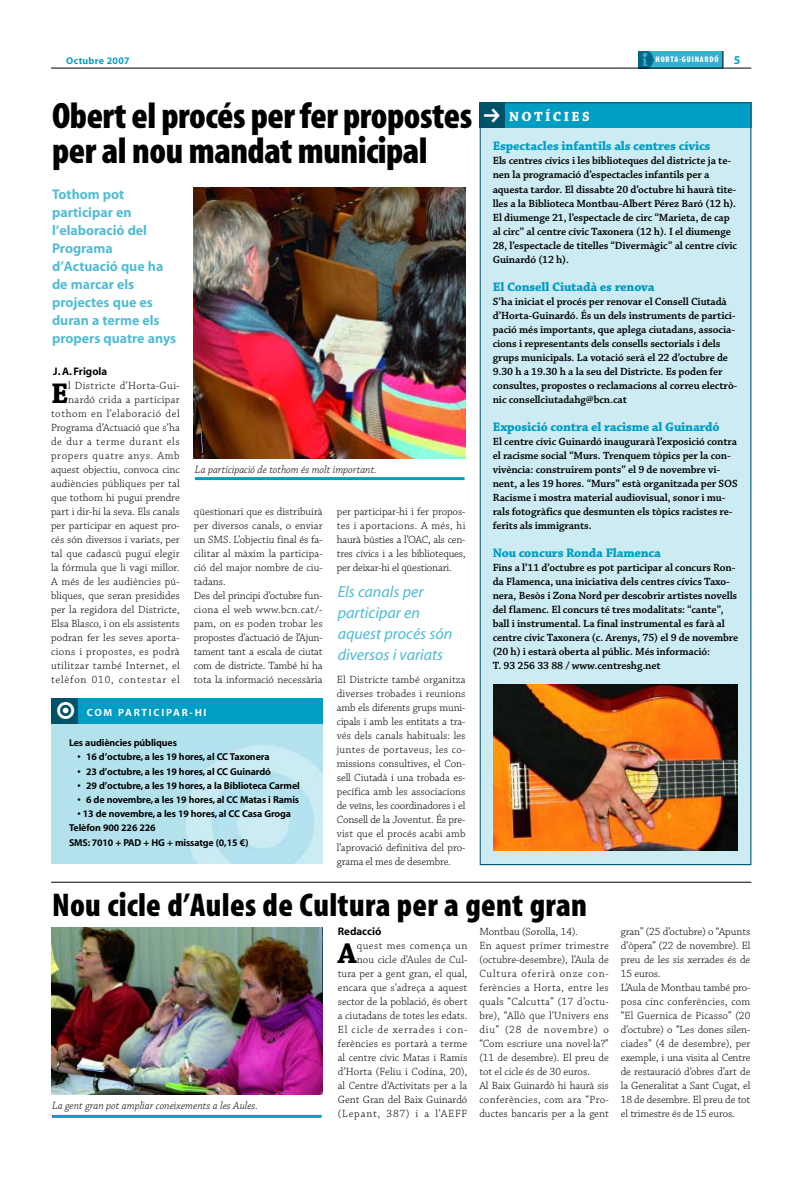
<style>
.page{position:relative;width:808px;height:1180px;background:#fff}
.page>*{position:absolute;margin:0;border:0;box-sizing:border-box;transform-origin:0 0}
.t1{font:700 condensed 36.9px/35px "Myriad MM";letter-spacing:-.015em;color:#000}
.t2{font:700 condensed 33px "Myriad MM";letter-spacing:.01em;color:#000}
.t3{font:700 29.9px "Chaparral MM";color:#000}
.t4{font:25px "FF Dingbests";color:#fff}
.t5{font:italic 16px/21px "Myriad MM";color:#4dbad6}
.t6{font:700 14px/18px "Myriad MM";color:#4dbad6}
.t7{font:700 14px "Chaparral MM";letter-spacing:.17em;color:#fff}
.t8{font:700 13px "Chaparral MM";letter-spacing:-.01em;color:#009dc4}
.t9{font:700 12px "Myriad MM";color:#009dc4}
.t10{font:11px/14px "Chaparral MM";letter-spacing:.005em;color:#000}
.t11{font:600 11px/14px "Chaparral MM";letter-spacing:-.01em;color:#000}
.t12{font:italic 300 11px "Chaparral MM";color:#000}
.t13{font:700 11px "Myriad MM";color:#000}
.t14{font:700 10.5px "Myriad MM";letter-spacing:.165em;color:#fff}
.t15{font:700 10px/14.2px "Myriad MM";letter-spacing:-.01em;color:#000}
.t16{font:700 10px "Myriad MM";letter-spacing:.025em;color:#009dc4}
.t17{font:700 condensed 8.2px "Myriad MM";letter-spacing:.095em;color:#fff}
.s1{font-family:"Euro Sans ITC"}
.s2{font-family:"FF Dingbests";font-weight:400;font-size:25px}
</style>
<div class="page">
<div style="left:639px;top:51px;width:84px;height:17px;background:#33b1d0"></div>
<img style="left:639px;top:51px;width:15px;height:17px">
<hr style="left:51px;top:68px;width:700px;height:1px;background:#000">
<svg style="left:722px;top:51px;width:1px;height:17px"></svg>
<div style="left:480px;top:103px;width:271px;height:762px;background:#ccebf3"></div>
<div style="left:480px;top:102px;width:271px;height:26px;background:#009dc4"></div>
<div style="left:480px;top:102px;width:25px;height:26px;background:#005269"></div>
<hr style="left:51px;top:881px;width:700px;height:1px;background:#000">
<img style="left:494px;top:684px;width:243px;height:166px">
<img style="left:194px;top:188px;width:271px;height:270px">
<hr style="left:195px;top:477px;width:269px;height:3px;background:#009dc4">
<img style="left:51px;top:927px;width:272px;height:167px">
<hr style="left:52px;top:1114px;width:270px;height:3px;background:#009dc4">
<div style="left:51px;top:698px;width:272px;height:165px;background:#b3e2ed"></div>
<img style="left:186px;top:745px;width:137px;height:118px">
<div style="left:51px;top:698px;width:272px;height:25px;background:#009dc4"></div>
<div style="left:51px;top:698px;width:27px;height:25px;background:#005269"></div>
<p class="t16" style="left:66px;top:56px;width:65px">Octubre 2007</p>
<p class="t17" style="left:655px;top:57px;width:65px">HORTA-GUINARDÓ</p>
<p class="t9" style="left:734px;top:55px;width:8px">5</p>
<h1 class="t1" style="left:52px;top:102px;width:422px">Obert el procés per fer propostes per al nou mandat municipal</h1>
<p class="t6" style="left:52px;top:186px;width:126px">Tothom pot participar en l’elaboració del<br>Programa d’Actuació que ha de marcar els projectes que es duran a terme els propers quatre anys</p>
<p class="t13" style="left:53px;top:367px;width:56px">J. A. Frigola</p>
<h3 class="t3" style="left:51px;top:382px;width:19px">E</h3>
<p class="t10" style="left:51px;top:379px;width:130px;text-align:right">l Districte d’Horta-Gui&shy;nardó crida a participar tothom en l’elaboració del<br>Programa d’Actuació que s’ha de dur a terme durant els propers quatre anys. Amb aquest objectiu, convoca cinc audiències públiques per tal que tothom hi pugui prendre part i dir-hi la seva. Els canals per participar en aquest pro&shy;cés són diversos i variats, per tal que cadascú pugui elegir la fórmula que li vagi millor.<br>A més de les audiències pú&shy;bliques, que seran presidides per la regidora del Districte,<br>Elsa Blasco, i on els assistents podran fer les seves aporta&shy;cions i propostes, es podrà utilitzar també Internet, el telèfon 010, contestar el</p>
<p class="t12" style="left:195px;top:465px;width:183px">La participació de tothom és molt important.</p>
<p class="t10" style="left:194px;top:505px;width:130px">qüestionari que es distribuirà per diversos canals, o enviar un SMS. L’objectiu final és fa&shy;cilitar al màxim la participa&shy;ció del major nombre de ciu&shy;tadans.<br>Des del principi d’octubre fun&shy;ciona el web www.bcn.cat/- pam, on es poden trobar les propostes d’actuació de l’Ajun&shy;tament tant a escala de ciutat com de districte. També hi ha tota la informació necessària</p>
<p class="t10" style="left:337px;top:505px;width:130px;text-align:justify">per participar-hi i fer propos&shy;tes i aportacions. A més, hi haurà bústies a l’OAC, als cen&shy;tres cívics i a les biblioteques, per deixar-hi el qüestionari.</p>
<h3 class="t5" style="left:338px;top:582px;width:116px">Els canals per participar en aquest procés són diversos i variats</h3>
<p class="t10" style="left:337px;top:673px;width:130px;text-align:justify">El Districte també organitza diverses trobades i reunions amb els diferents grups muni&shy;cipals i amb les entitats a tra&shy;vés dels canals habituals: les juntes de portaveus, les co&shy;missions consultives, el Con&shy;sell Ciutadà i una trobada es&shy;pecífica amb les associacions de veïns, les coordinadores i el Consell de la Joventut. És pre&shy;vist que el procés acabi amb l’aprovació definitiva del pro&shy;grama el mes de desembre.</p>
<h3 class="t4" style="left:55px;top:695px;width:23px">A</h3>
<p class="t14" style="left:87px;top:708px;width:121px">COM PARTICIPAR-HI</p>
<p class="t15" style="left:69px;top:736px;width:110px">Les audiències públiques</p>
<p class="t15" style="left:78px;top:750px;width:193px">• 16 d’octubre, a les 19 hores, al CC Taxonera</p>
<p class="t15" style="left:78px;top:764px;width:195px">• 23 d’octubre, a les 19 hores, al CC Guinardó</p>
<p class="t15" style="left:78px;top:779px;width:224px">• 29 d’octubre, a les 19 hores, a la Biblioteca Carmel</p>
<p class="t15" style="left:78px;top:793px;width:223px">• 6 de novembre, a les 19 hores, al CC Matas i Ramis</p>
<p class="t15" style="left:69px;top:807px;width:224px;text-indent:9px">• 13 de novembre, a les 19 hores, al CC Casa Groga<br>Telèfon 900 226 226<br>SMS: 7010 + PAD + HG + missatge (0,15 <span class="s1">¤</span>)</p>
<p class="t7" style="left:482px;top:111px;width:109px"><span class="s2">f</span> NOTÍCIES</p>
<p class="t8" style="left:493px;top:141px;width:219px">Espectacles infantils als centres cívics</p>
<p class="t11" style="left:493px;top:155px;width:246px">Els centres cívics i les biblioteques del districte ja te&shy;nen la programació d’espectacles infantils per a aquesta tardor. El dissabte 20 d’octubre hi haurà tite&shy;lles a la Biblioteca Montbau-Albert Pérez Baró (12 h).<br>El diumenge 21, l’espectacle de circ “Marieta, de cap al circ” al centre cívic Taxonera (12 h). I el diumenge 28, l’espectacle de titelles “Divermàgic” al centre cívic Guinardó (12 h).</p>
<p class="t8" style="left:493px;top:281px;width:163px">El Consell Ciutadà es renova</p>
<p class="t11" style="left:493px;top:295px;width:246px">S’ha iniciat el procés per renovar el Consell Ciutadà d’Horta-Guinardó. És un dels instruments de partici&shy;pació més importants, que aplega ciutadans, associa&shy;cions i representants dels consells sectorials i dels grups municipals. La votació serà el 22 d’octubre de 9.30 h a 19.30 h a la seu del Districte. Es poden fer consultes, propostes o reclamacions al correu electrò&shy;nic consellciutadahg@bcn.cat</p>
<p class="t8" style="left:493px;top:421px;width:228px">Exposició contra el racisme al Guinardó</p>
<p class="t11" style="left:493px;top:435px;width:246px">El centre cívic Guinardó inaugurarà l’exposició contra el racisme social “Murs. Trenquem tòpics per la con&shy;vivència: construirem ponts” el 9 de novembre vi&shy;nent, a les 19 hores. “Murs” està organitzada per SOS Racisme i mostra material audiovisual, sonor i mu&shy;rals fotogràfics que desmunten els tòpics racistes re&shy;ferits als immigrants.</p>
<p class="t8" style="left:493px;top:547px;width:170px">Nou concurs Ronda Flamenca</p>
<p class="t11" style="left:493px;top:561px;width:247px">Fins a l’11 d’octubre es pot participar al concurs Ron&shy;da Flamenca, una iniciativa dels centres cívics Taxo&shy;nera, Besòs i Zona Nord per descobrir artistes novells del flamenc. El concurs té tres modalitats: “cante”, ball i instrumental. La final instrumental es farà al centre cívic Taxonera (c. Arenys, 75) el 9 de novembre (20 h) i estarà oberta al públic. Més informació:<br>T. 93 256 33 88 / www.centreshg.net</p>
<h2 class="t2" style="left:52px;top:892px;width:536px">Nou cicle d’Aules de Cultura per a gent gran</h2>
<p class="t13" style="left:338px;top:927px;width:45px">Redacció</p>
<h3 class="t3" style="left:338px;top:942px;width:21px">A</h3>
<p class="t10" style="left:479px;top:925px;width:131px">Montbau (Sorolla, 14).<br>En aquest primer trimestre (octubre-desembre), l’Aula de<br>Cultura oferirà onze con&shy;ferències a Horta, entre les quals “Calcutta” (17 d’octu&shy;bre), “Allò que l’Univers ens diu” (28 de novembre) o “Com escriure una novel·la?” (11 de desembre). El preu de tot el cicle és de 30 euros.<br>Al Baix Guinardò hi haurà sis conferències, com ara “Pro&shy;ductes bancaris per a la gent</p>
<p class="t10" style="left:621px;top:925px;width:131px">gran” (25 d’octubre) o “Apunts d’òpera” (22 de novembre). El preu de les sis xerrades és de<br>15 euros.<br>L’Aula de Montbau també pro&shy;posa cinc conferències, com “El Guernica de Picasso” (20 d’octubre) o “Les dones silen&shy;ciades” (4 de desembre), per exemple, i una visita al Centre de restauració d’obres d’art de la Generalitat a Sant Cugat, el<br>18 de desembre. El preu de tot el trimestre és de 15 euros.</p>
<p class="t10" style="left:338px;top:939px;width:131px;text-align:right">quest mes comença un nou cicle d’Aules de Cul&shy;tura per a gent gran, el qual, encara que s’adreça a aquest sector de la població, és obert a ciutadans de totes les edats.<br>El cicle de xerrades i con&shy;ferències es portarà a terme al centre cívic Matas i Ramis d’Horta (Feliu i Codina, 20), al Centre d’Activitats per a la<br>Gent Gran del Baix Guinardó (Lepant, 387) i a l’AEFF</p>
<p class="t12" style="left:52px;top:1101px;width:207px">La gent gran pot ampliar coneixements a les Aules.</p>
</div>
